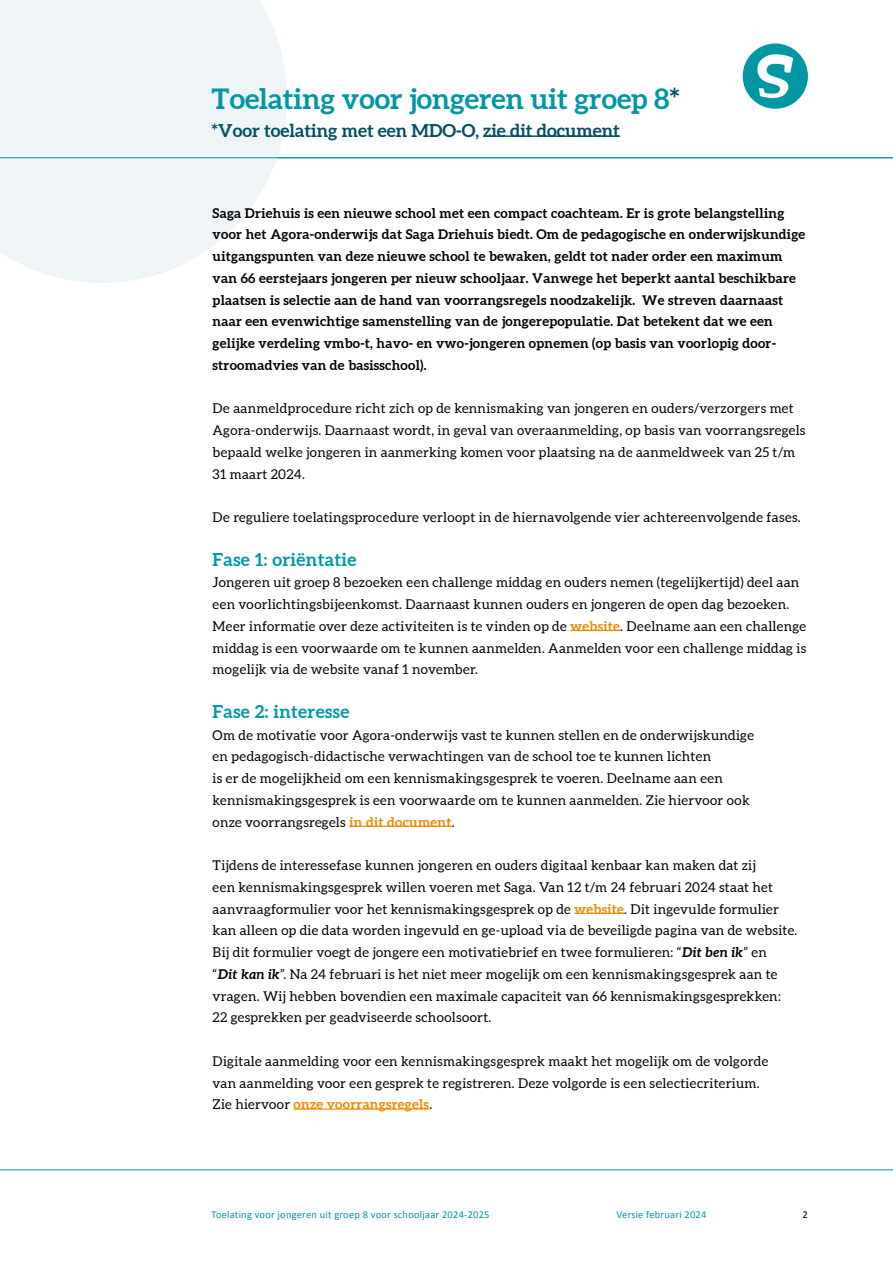
<style>
.page{position:relative;width:893px;height:1263px;background:#fff}
.page>*{position:absolute;margin:0;border:0;box-sizing:border-box;transform-origin:0 0}
.t1{font:700 28.5px "Aleo";color:#0097a5}
.t2{font:700 18px "Aleo";color:#004f61}
.t3{font:700 18px "Aleo";letter-spacing:.02em;color:#0097a5}
.t4{font:13.5px/21.8px "Aleo";letter-spacing:.02em;color:#000}
.t5{font:700 13.5px/21.8px "Aleo";letter-spacing:.02em;color:#000}
.t6{font:10.5px "Calibri";letter-spacing:.02em;color:#0097a5}
.t7{font:10.5px "Calibri";color:#000}
.s1{color:#004f61}
.s2{font-weight:700;color:#f18700}
.s3{font-weight:700;font-style:italic}
</style>
<div class="page">
<hr style="left:0;top:1169px;width:893px;height:1px;background:#0097a5">
<div style="left:743px;top:44px;width:65px;height:65px;background:#0097a5;border-radius:50%"></div>
<svg style="left:757px;top:54px;width:36px;height:44px"></svg>
<svg style="left:0;top:0;width:287px;height:283px;fill:#eff5f7"></svg>
<hr style="left:483px;top:135px;width:137px;height:2px;background:#004f61">
<hr style="left:0;top:157px;width:893px;height:1px;background:#0097a5">
<hr style="left:570px;top:630px;width:50px;height:1px;background:#f18700">
<hr style="left:349px;top:826px;width:103px;height:1px;background:#f18700">
<hr style="left:574px;top:913px;width:50px;height:1px;background:#f18700">
<hr style="left:294px;top:1108px;width:135px;height:2px;background:#f18700">
<h1 class="t1" style="left:212px;top:81px;width:470px">Toelating voor jongeren uit groep 8<span class="s1">*</span></h1>
<h2 class="t2" style="left:212px;top:119px;width:410px">*Voor toelating met een MDO-O, zie dit document</h2>
<p class="t5" style="left:213px;top:202px;width:594px">Saga Driehuis is een nieuwe school met een compact coachteam. Er is grote belangstelling voor het Agora-onderwijs dat Saga Driehuis biedt. Om de pedagogische en onderwijskundige uitgangspunten van deze nieuwe school te bewaken, geldt tot nader order een maximum van 66 eerstejaars jongeren per nieuw schooljaar. Vanwege het beperkt aantal beschikbare plaatsen is selectie aan de hand van voorrangsregels noodzakelijk. We streven daarnaast naar een evenwichtige samenstelling van de jongerepopulatie. Dat betekent dat we een gelijke verdeling vmbo-t, havo- en vwo-jongeren opnemen (op basis van voorlopig door&shy;stroomadvies van de basisschool).</p>
<p class="t4" style="left:213px;top:398px;width:594px">De aanmeldprocedure richt zich op de kennismaking van jongeren en ouders/verzorgers met Agora-onderwijs. Daarnaast wordt, in geval van overaanmelding, op basis van voorrangsregels bepaald welke jongeren in aanmerking komen voor plaatsing na de aanmeldweek van 25 t/m 31 maart 2024.</p>
<p class="t4" style="left:213px;top:507px;width:590px">De reguliere toelatingsprocedure verloopt in de hiernavolgende vier achtereenvolgende fases.</p>
<h2 class="t3" style="left:213px;top:548px;width:145px">Fase 1: oriëntatie</h2>
<p class="t4" style="left:213px;top:572px;width:595px">Jongeren uit groep 8 bezoeken een challenge middag en ouders nemen (tegelijkertijd) deel aan een voorlichtingsbijeenkomst. Daarnaast kunnen ouders en jongeren de open dag bezoeken.<br>Meer informatie over deze activiteiten is te vinden op de <span class="s2">website</span>. Deelname aan een challenge middag is een voorwaarde om te kunnen aanmelden. Aanmelden voor een challenge middag is mogelijk via de website vanaf 1 november.</p>
<h2 class="t3" style="left:213px;top:700px;width:138px">Fase 2: interesse</h2>
<p class="t4" style="left:213px;top:724px;width:543px">Om de motivatie voor Agora-onderwijs vast te kunnen stellen en de onderwijskundige en pedagogisch-didactische verwachtingen van de school toe te kunnen lichten<br>is er de mogelijkheid om een kennismakingsgesprek te voeren. Deelname aan een kennismakingsgesprek is een voorwaarde om te kunnen aanmelden. Zie hiervoor ook onze voorrangsregels <span class="s2">in dit document</span>.</p>
<p class="t4" style="left:213px;top:855px;width:586px">Tijdens de interessefase kunnen jongeren en ouders digitaal kenbaar kan maken dat zij<br>een kennismakingsgesprek willen voeren met Saga. Van 12 t/m 24 februari 2024 staat het aanvraagformulier voor het kennismakingsgesprek op de <span class="s2">website</span>. Dit ingevulde formulier kan alleen op die data worden ingevuld en ge-upload via de beveiligde pagina van de website.<br>Bij dit formulier voegt de jongere een motivatiebrief en twee formulieren: “<span class="s3">Dit ben ik</span>” en<br>“<span class="s3">Dit kan ik</span>”. Na 24 februari is het niet meer mogelijk om een kennismakingsgesprek aan te vragen. Wij hebben bovendien een maximale capaciteit van 66 kennismakingsgesprekken:<br>22 gesprekken per geadviseerde schoolsoort.</p>
<p class="t4" style="left:213px;top:1051px;width:557px">Digitale aanmelding voor een kennismakingsgesprek maakt het mogelijk om de volgorde van aanmelding voor een gesprek te registreren. Deze volgorde is een selectiecriterium.<br>Zie hiervoor <span class="s2">onze voorrangsregels</span>.</p>
<p class="t6" style="left:212px;top:1207px;width:279px">Toelating voor jongeren uit groep 8 voor schooljaar 2024-2025</p>
<p class="t6" style="left:617px;top:1207px;width:91px">Versie februari 2024</p>
<p class="t7" style="left:803px;top:1207px;width:7px">2</p>
</div>
